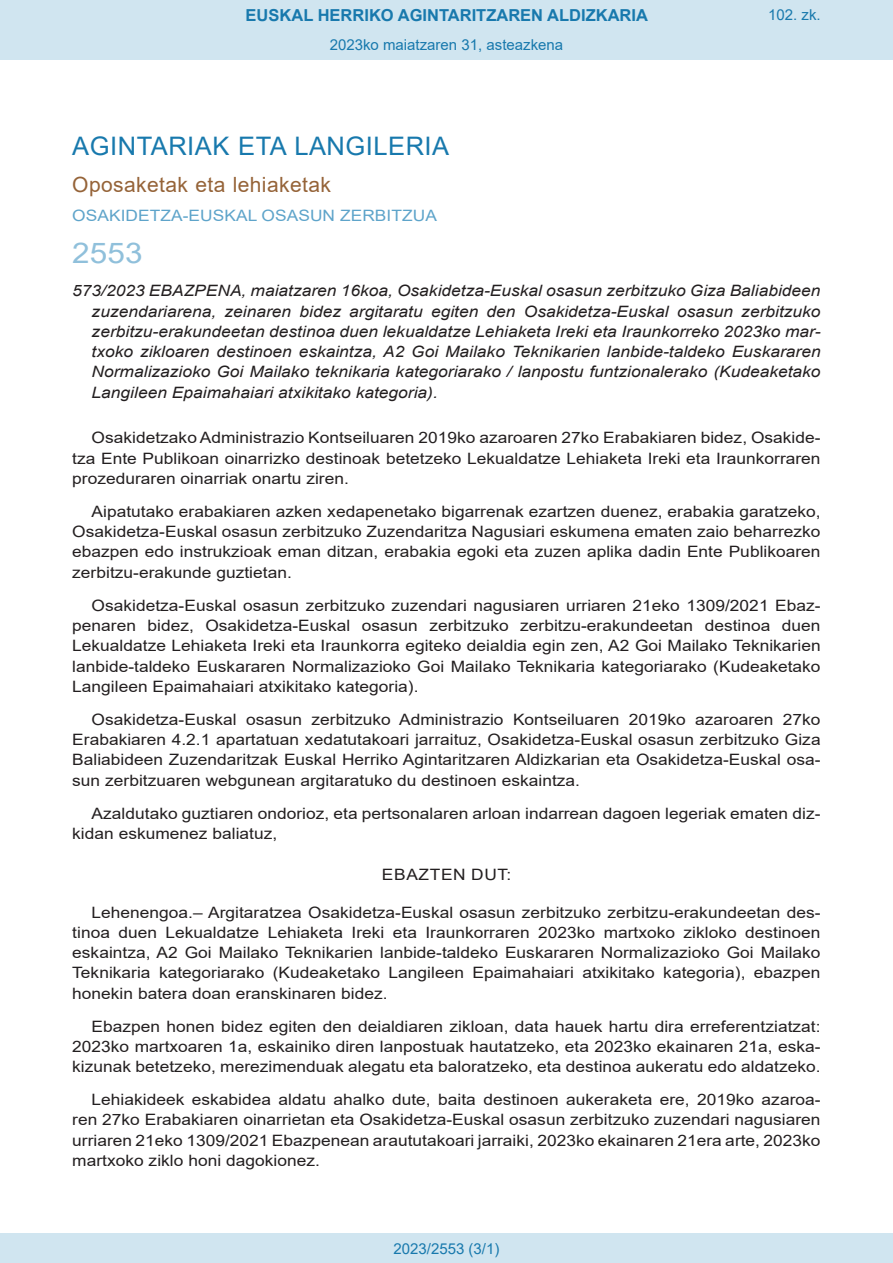
<style>
.page{position:relative;width:893px;height:1263px;background:#fff}
.page>*{position:absolute;margin:0;border:0;box-sizing:border-box;transform-origin:0 0}
.BOPVOrden{font:28.5px "Arial";color:#90c0db;scale:1.11 1}
.BOPVSeccion{font:25.5px "Arial";letter-spacing:.02em;color:#1879ad}
.BOPVSubseccion{font:21px "Arial";letter-spacing:.02em;color:#956338}
.t1{font:700 16.5px "Arial";color:#1879ad}
.BOPVDetalle{font:15.6px/20.2px "Arial";color:#231f20;text-align:justify;scale:1.11 1}
.BOPVTitulo{font:italic 15.6px/20.2px "Arial";color:#231f20;text-align:justify;scale:1.11 1}
.BOPVOrganismo{font:15.6px "Arial";letter-spacing:.005em;color:#5ea4ca;scale:1.11 1}
.BOPVClave{font:15.6px "Arial";letter-spacing:.035em;color:#231f20;scale:1.11 1}
.Paginacion_Centro{font:15px "Arial";color:#1879ad}
</style>
<div class="page">
<div style="left:0;top:0;width:893px;height:60px;background:#d0e5f0"></div>
<div style="left:0;top:1233px;width:893px;height:30px;background:#d0e5f0"></div>
<p class="t1" style="left:246px;top:3px;width:404px">EUSKAL HERRIKO AGINTARITZAREN ALDIZKARIA</p>
<p class="Paginacion_Centro" style="left:330px;top:35px;width:235px">2023ko maiatzaren 31, asteazkena</p>
<p class="Paginacion_Centro" style="left:768px;top:5px;width:54px">102. zk.</p>
<p class="BOPVSeccion" style="left:72px;top:128px;width:378px">AGINTARIAK ETA LANGILERIA</p>
<p class="BOPVSubseccion" style="left:72px;top:170px;width:260px">Oposaketak eta lehiaketak</p>
<p class="BOPVOrganismo" style="left:72px;top:205px;width:330px">OSAKIDETZA-EUSKAL OSASUN ZERBITZUA</p>
<p class="BOPVOrden" style="left:72px;top:234px;width:65px">2553</p>
<p class="BOPVTitulo" style="left:92px;top:281px;width:658px;text-indent:-19px">573/2023 EBAZPENA, maiatzaren 16koa, Osakidetza-Euskal osasun zerbitzuko Giza Baliabideen zuzendariarena, zeinaren bidez argitaratu egiten den Osakidetza-Euskal osasun zerbitzuko zerbitzu-erakundeetan destinoa duen lekualdatze Lehiaketa Ireki eta Iraunkorreko 2023ko mar&shy;txoko zikloaren destinoen eskaintza, A2 Goi Mailako Teknikarien lanbide-taldeko Euskararen Normalizazioko Goi Mailako teknikaria kategoriarako / lanpostu funtzionalerako (Kudeaketako Langileen Epaimahaiari atxikitako kategoria).</p>
<p class="BOPVDetalle" style="left:72px;top:428px;width:676px;text-indent:19px">Osakidetzako Administrazio Kontseiluaren 2019ko azaroaren 27ko Erabakiaren bidez, Osakide&shy;tza Ente Publikoan oinarrizko destinoak betetzeko Lekualdatze Lehiaketa Ireki eta Iraunkorraren prozeduraren oinarriak onartu ziren.</p>
<p class="BOPVDetalle" style="left:72px;top:501px;width:676px;text-indent:19px">Aipatutako erabakiaren azken xedapenetako bigarrenak ezartzen duenez, erabakia garatzeko, Osakidetza-Euskal osasun zerbitzuko Zuzendaritza Nagusiari eskumena ematen zaio beharrezko ebazpen edo instrukzioak eman ditzan, erabakia egoki eta zuzen aplika dadin Ente Publikoaren zerbitzu-erakunde guztietan.</p>
<p class="BOPVDetalle" style="left:72px;top:595px;width:676px;text-indent:19px">Osakidetza-Euskal osasun zerbitzuko zuzendari nagusiaren urriaren 21eko 1309/2021 Ebaz&shy;penaren bidez, Osakidetza-Euskal osasun zerbitzuko zerbitzu-erakundeetan destinoa duen Lekualdatze Lehiaketa Ireki eta Iraunkorra egiteko deialdia egin zen, A2 Goi Mailako Teknikarien lanbide-taldeko Euskararen Normalizazioko Goi Mailako Teknikaria kategoriarako (Kudeaketako Langileen Epaimahaiari atxikitako kategoria).</p>
<p class="BOPVDetalle" style="left:72px;top:709px;width:676px;text-indent:19px">Osakidetza-Euskal osasun zerbitzuko Administrazio Kontseiluaren 2019ko azaroaren 27ko Erabakiaren 4.2.1 apartatuan xedatutakoari jarraituz, Osakidetza-Euskal osasun zerbitzuko Giza Baliabideen Zuzendaritzak Euskal Herriko Agintaritzaren Aldizkarian eta Osakidetza-Euskal osa&shy;sun zerbitzuaren webgunean argitaratuko du destinoen eskaintza.</p>
<p class="BOPVDetalle" style="left:72px;top:803px;width:676px;text-indent:19px">Azaldutako guztiaren ondorioz, eta pertsonalaren arloan indarrean dagoen legeriak ematen diz&shy;kidan eskumenez baliatuz,</p>
<p class="BOPVClave" style="left:382px;top:864px;width:118px">EBAZTEN DUT:</p>
<p class="BOPVDetalle" style="left:72px;top:902px;width:676px;text-indent:19px">Lehenengoa.– Argitaratzea Osakidetza-Euskal osasun zerbitzuko zerbitzu-erakundeetan des&shy;tinoa duen Lekualdatze Lehiaketa Ireki eta Iraunkorraren 2023ko martxoko zikloko destinoen eskaintza, A2 Goi Mailako Teknikarien lanbide-taldeko Euskararen Normalizazioko Goi Mailako Teknikaria kategoriarako (Kudeaketako Langileen Epaimahaiari atxikitako kategoria), ebazpen honekin batera doan eranskinaren bidez.</p>
<p class="BOPVDetalle" style="left:72px;top:1016px;width:676px;text-indent:19px">Ebazpen honen bidez egiten den deialdiaren zikloan, data hauek hartu dira erreferentziatzat:<br>2023ko martxoaren 1a, eskainiko diren lanpostuak hautatzeko, eta 2023ko ekainaren 21a, eska&shy;kizunak betetzeko, merezimenduak alegatu eta baloratzeko, eta destinoa aukeratu edo aldatzeko.</p>
<p class="BOPVDetalle" style="left:72px;top:1089px;width:676px;text-indent:19px">Lehiakideek eskabidea aldatu ahalko dute, baita destinoen aukeraketa ere, 2019ko azaroa&shy;ren 27ko Erabakiaren oinarrietan eta Osakidetza-Euskal osasun zerbitzuko zuzendari nagusiaren urriaren 21eko 1309/2021 Ebazpenean araututakoari jarraiki, 2023ko ekainaren 21era arte, 2023ko martxoko ziklo honi dagokionez.</p>
<p class="Paginacion_Centro" style="left:393px;top:1238px;width:107px">2023/2553 (3/1)</p>
</div>
